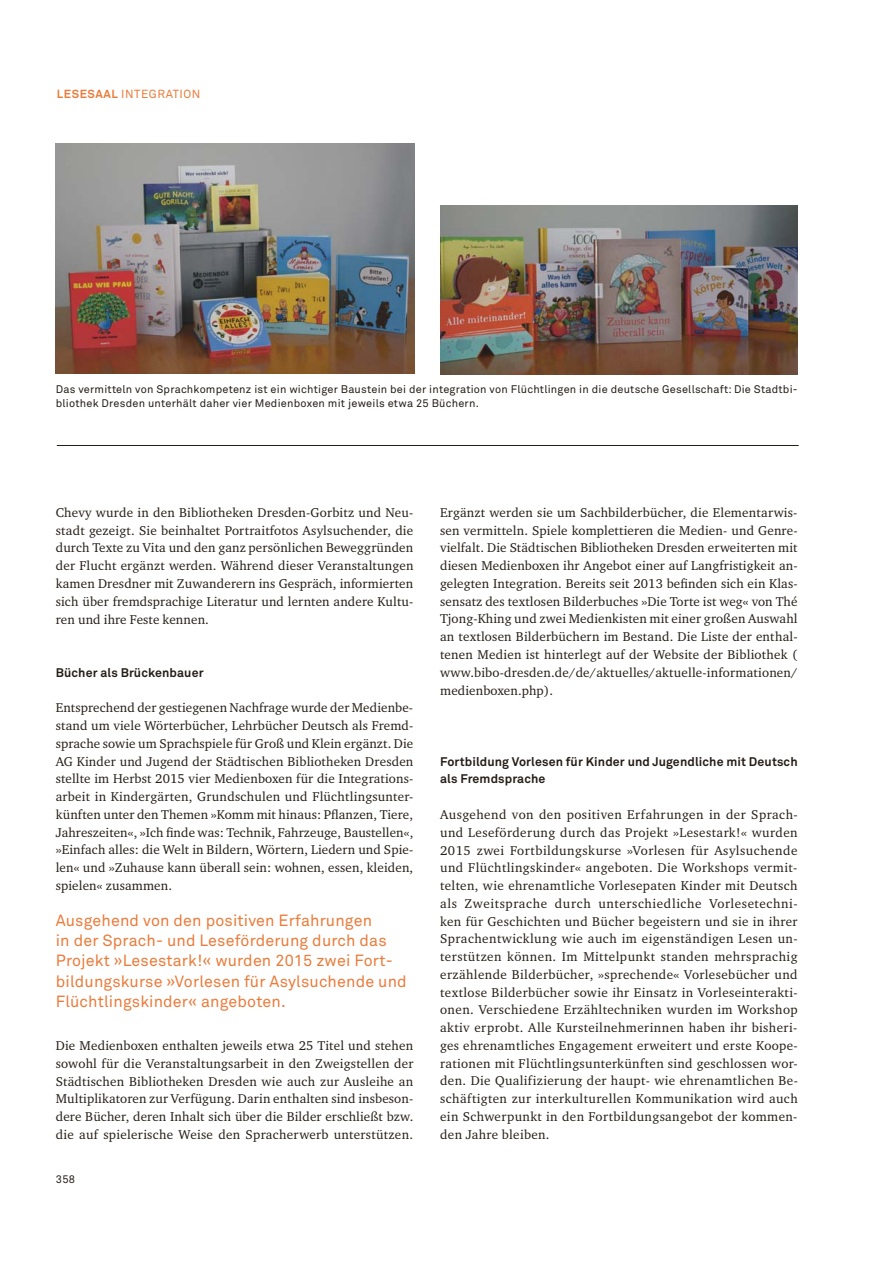
<style>
.page{position:relative;width:893px;height:1263px;background:#fff}
.page>*{position:absolute;margin:0;border:0;box-sizing:border-box;transform-origin:0 0}
.t1{font:16.05px/20.4px "Akkurat Pro";letter-spacing:.01em;color:#eb7b3b}
.t2{font:13.05px/17.7px "Charter ITC Pro";letter-spacing:.015em;color:#251d16;text-align:justify}
.t3{font:700 12.45px/17.7px "Akkurat Pro";letter-spacing:.01em;color:#251d16}
.t4{font:11.7px "Akkurat Pro";letter-spacing:.05em;color:#eb7b3b}
.t5{font:10.95px/14.5px "Akkurat Pro";letter-spacing:.02em;color:#251d16}
.s1{font-weight:700}
</style>
<div class="page">
<img style="left:56px;top:144px;width:358px;height:230px">
<img style="left:440px;top:205px;width:357px;height:169px">
<hr style="left:57px;top:445px;width:742px;height:1px;background:#251d16">
<p class="t4" style="left:57px;top:89px;width:145px"><span class="s1">LESESAAL</span> INTEGRATION</p>
<p class="t5" style="left:56px;top:383px;width:743px">Das vermitteln von Sprachkompetenz ist ein wichtiger Baustein bei der integration von Flüchtlingen in die deutsche Gesellschaft: Die Stadtbi&shy;bliothek Dresden unterhält daher vier Medienboxen mit jeweils etwa 25 Büchern.</p>
<p class="t2" style="left:56px;top:504px;width:359px">Chevy wurde in den Bibliotheken Dresden-Gorbitz und Neu&shy;stadt gezeigt. Sie beinhaltet Portraitfotos Asylsuchender, die durch Texte zu Vita und den ganz persönlichen Beweggründen der Flucht ergänzt werden. Während dieser Veranstaltungen kamen Dresdner mit Zuwanderern ins Gespräch, informierten sich über fremdsprachige Literatur und lernten andere Kultu&shy;ren und ihre Feste kennen.</p>
<p class="t3" style="left:56px;top:665px;width:149px">Bücher als Brückenbauer</p>
<p class="t2" style="left:56px;top:700px;width:359px">Entsprechend der gestiegenen Nachfrage wurde der Medienbe&shy;stand um viele Wörterbücher, Lehrbücher Deutsch als Fremd&shy;sprache sowie um Sprachspiele für Groß und Klein ergänzt. Die AG Kinder und Jugend der Städtischen Bibliotheken Dresden stellte im Herbst 2015 vier Medienboxen für die Integrations&shy;arbeit in Kindergärten, Grundschulen und Flüchtlingsunter&shy;künften unter den Themen »Komm mit hinaus: Pflanzen, Tiere, Jahreszeiten«, »Ich finde was: Technik, Fahrzeuge, Baustellen«, »Einfach alles: die Welt in Bildern, Wörtern, Liedern und Spie&shy;len« und »Zuhause kann überall sein: wohnen, essen, kleiden, spielen« zusammen.</p>
<p class="t1" style="left:56px;top:912px;width:352px">Ausgehend von den positiven Erfahrungen<br>in der Sprach- und Leseförderung durch das Projekt »Lesestark!« wurden 2015 zwei Fort&shy;bildungskurse »Vorlesen für Asylsuchende und Flüchtlingskinder« angeboten.</p>
<p class="t2" style="left:56px;top:1037px;width:359px">Die Medienboxen enthalten jeweils etwa 25 Titel und stehen sowohl für die Veranstaltungsarbeit in den Zweigstellen der Städtischen Bibliotheken Dresden wie auch zur Ausleihe an Multiplikatoren zur Verfügung. Darin enthalten sind insbeson&shy;dere Bücher, deren Inhalt sich über die Bilder erschließt bzw. die auf spielerische Weise den Spracherwerb unterstützen.</p>
<p class="t5" style="left:56px;top:1173px;width:21px">358</p>
<p class="t2" style="left:440px;top:504px;width:359px">Ergänzt werden sie um Sachbilderbücher, die Elementarwis&shy;sen vermitteln. Spiele komplettieren die Medien- und Genre&shy;vielfalt. Die Städtischen Bibliotheken Dresden erweiterten mit diesen Medienboxen ihr Angebot einer auf Langfristigkeit an&shy;gelegten Integration. Bereits seit 2013 befinden sich ein Klas&shy;sensatz des textlosen Bilderbuches »Die Torte ist weg« von Thé Tjong-Khing und zwei Medienkisten mit einer großen Auswahl an textlosen Bilderbüchern im Bestand. Die Liste der enthal&shy;tenen Medien ist hinterlegt auf der Website der Bibliothek ( www.bibo-dresden.de/de/aktuelles/aktuelle-informationen/ medienboxen.php).</p>
<p class="t3" style="left:440px;top:754px;width:359px">Fortbildung Vorlesen für Kinder und Jugendliche mit Deutsch als Fremdsprache</p>
<p class="t2" style="left:440px;top:806px;width:359px">Ausgehend von den positiven Erfahrungen in der Sprach&shy;und Leseförderung durch das Projekt »Lesestark!« wurden 2015 zwei Fortbildungskurse »Vorlesen für Asylsuchende und Flüchtlingskinder« angeboten. Die Workshops vermit&shy;telten, wie ehrenamtliche Vorlesepaten Kinder mit Deutsch als Zweitsprache durch unterschiedliche Vorlesetechni&shy;ken für Geschichten und Bücher begeistern und sie in ihrer Sprachentwicklung wie auch im eigenständigen Lesen un&shy;terstützen können. Im Mittelpunkt standen mehrsprachig erzählende Bilderbücher, »sprechende« Vorlesebücher und textlose Bilderbücher sowie ihr Einsatz in Vorleseinterakti&shy;onen. Verschiedene Erzähltechniken wurden im Workshop aktiv erprobt. Alle Kursteilnehmerinnen haben ihr bisheri&shy;ges ehrenamtliches Engagement erweitert und erste Koope&shy;rationen mit Flüchtlingsunterkünften sind geschlossen wor&shy;den. Die Qualifizierung der haupt- wie ehrenamtlichen Be&shy;schäftigten zur interkulturellen Kommunikation wird auch ein Schwerpunkt in den Fortbildungsangebot der kommen&shy;den Jahre bleiben.</p>
</div>
